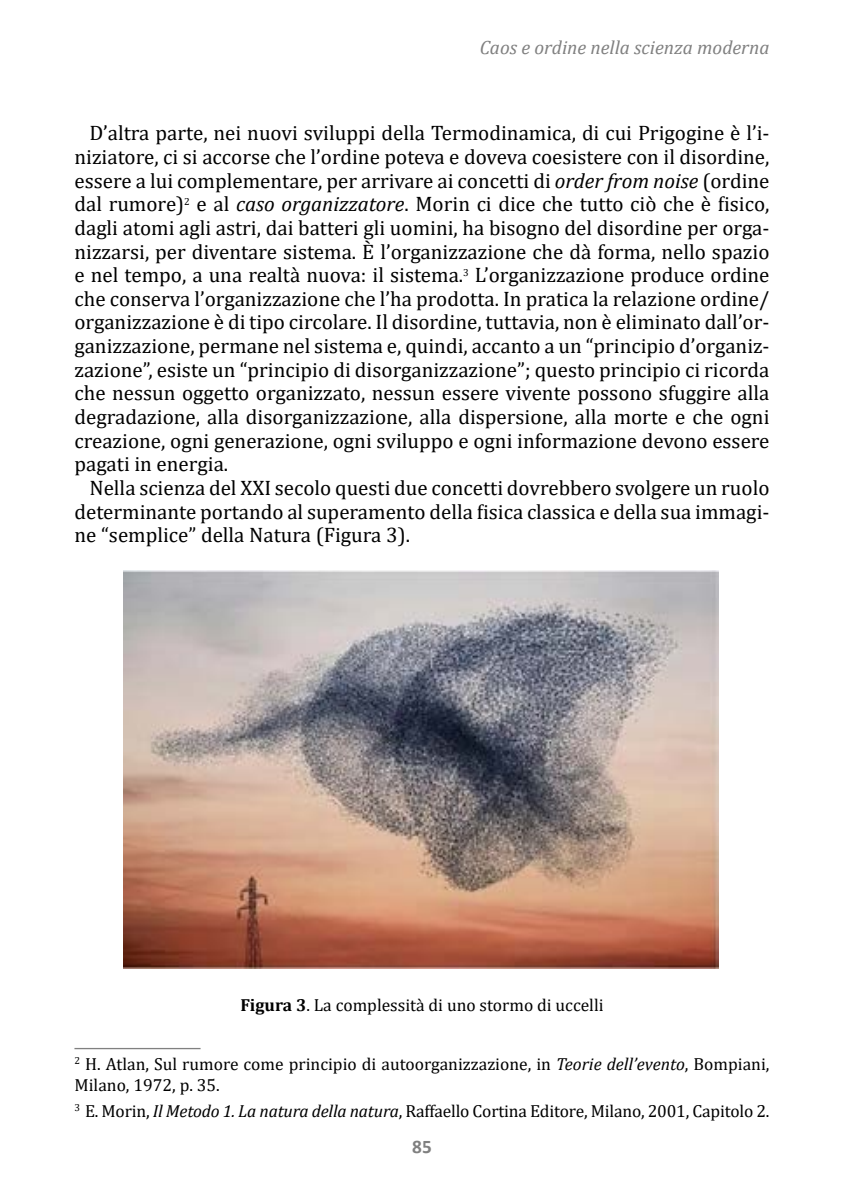
<style>
.page{position:relative;width:844px;height:1191px;background:#fff}
.page>*{position:absolute;margin:0;border:0;box-sizing:border-box;transform-origin:0 0}
.t1{font:21px/23.6px "Cambria";color:#000;text-align:justify}
.t2{font:italic 19.25px "Cambria";color:#808080}
.t3{font:700 19.25px "Calibri";color:#808080}
.t4{font:17.5px/21px "Cambria";color:#000}
.s1{font-style:italic}
.s2{font-weight:700}
</style>
<div class="page">
<img style="left:123px;top:570px;width:595px;height:398px">
<hr style="left:74px;top:1048px;width:126px;height:1px;background:#808080">
<p class="t2" style="left:479px;top:33px;width:291px">Caos e ordine nella scienza moderna</p>
<p class="t1" style="left:74px;top:121px;width:696px;text-indent:15px">D’altra parte, nei nuovi sviluppi della Termodinamica, di cui Prigogine è l’i&shy;niziatore, ci si accorse che l’ordine poteva e doveva coesistere con il disordine, essere a lui complementare, per arrivare ai concetti di <span class="s1">order from noise</span> (ordine dal rumore)<sup>2</sup> e al <span class="s1">caso organizzatore</span>. Morin ci dice che tutto ciò che è fisico, dagli atomi agli astri, dai batteri gli uomini, ha bisogno del disordine per orga&shy;nizzarsi, per diventare sistema. È l’organizzazione che dà forma, nello spazio e nel tempo, a una realtà nuova: il sistema.<sup>3</sup> L’organizzazione produce ordine che conserva l’organizzazione che l’ha prodotta. In pratica la relazione ordine/ organizzazione è di tipo circolare. Il disordine, tuttavia, non è eliminato dall’or&shy;ganizzazione, permane nel sistema e, quindi, accanto a un “principio d’organiz&shy;zazione”, esiste un “principio di disorganizzazione”; questo principio ci ricorda che nessun oggetto organizzato, nessun essere vivente possono sfuggire alla degradazione, alla disorganizzazione, alla dispersione, alla morte e che ogni creazione, ogni generazione, ogni sviluppo e ogni informazione devono essere pagati in energia.</p>
<p class="t1" style="left:74px;top:476px;width:696px;text-indent:15px">Nella scienza del XXI secolo questi due concetti dovrebbero svolgere un ruolo determinante portando al superamento della fisica classica e della sua immagi&shy;ne “semplice” della Natura (Figura 3).</p>
<p class="t4" style="left:240px;top:994px;width:365px"><span class="s2">Figura 3</span>. La complessità di uno stormo di uccelli</p>
<p class="t4" style="left:74px;top:1053px;width:696px"><sup>2</sup> H. Atlan, Sul rumore come principio di autoorganizzazione, in <span class="s1">Teorie dell’evento</span>, Bompiani,<br>Milano, 1972, p. 35.</p>
<p class="t4" style="left:74px;top:1100px;width:696px"><sup>3</sup> E. Morin, <span class="s1">Il Metodo 1. La natura della natura</span>, Raffaello Cortina Editore, Milano, 2001, Capitolo 2.</p>
<p class="t3" style="left:412px;top:1133px;width:21px">85</p>
</div>
